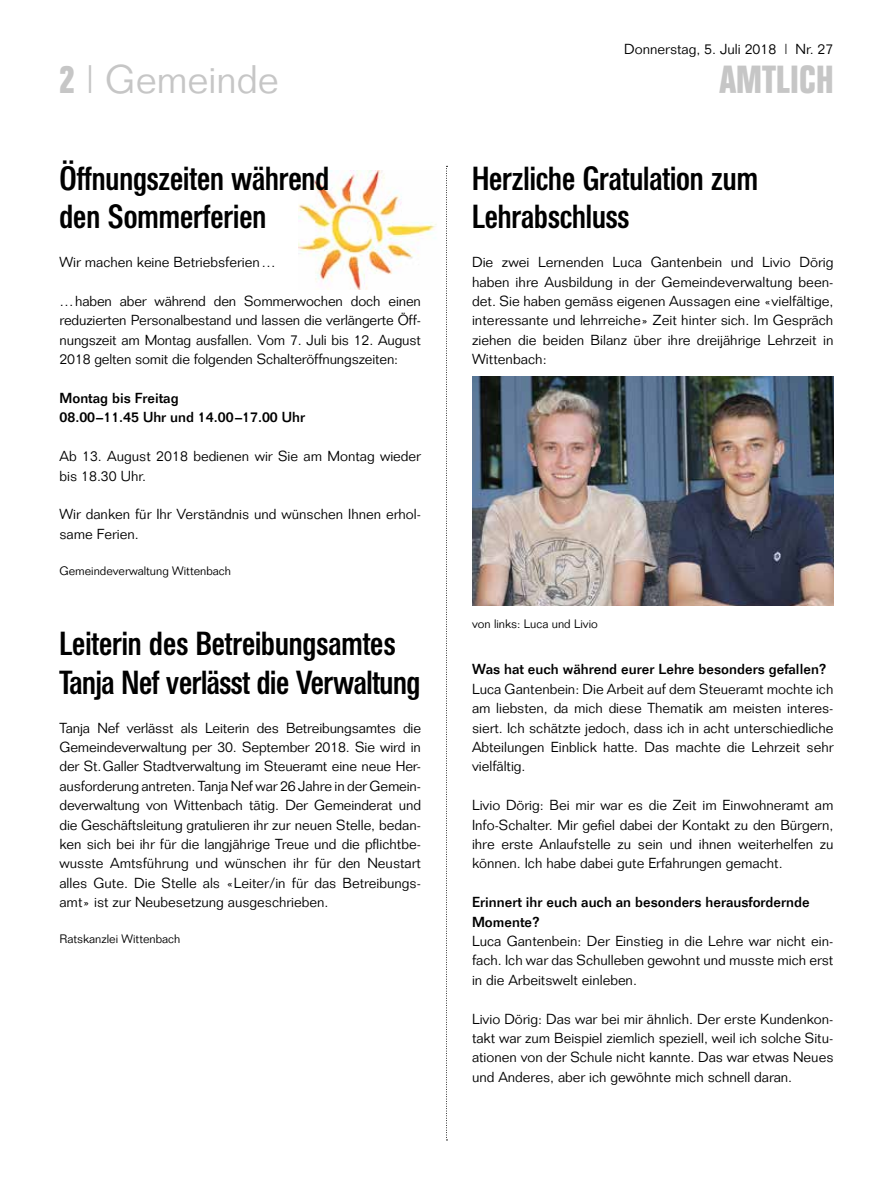
<style>
.page{position:relative;width:893px;height:1191px;background:#fff}
.page>*{position:absolute;margin:0;border:0;box-sizing:border-box;transform-origin:0 0}
.t1{font:300 39px "Folio";color:#c6c6c6}
.t2{font:700 39px "Folio Condensed BQ";letter-spacing:.015em;color:#c6c6c6}
.t3{font:500 33px/38.7px "Folio Condensed BQ";color:#000}
.t4{font:300 14.25px/19.4px "Folio";color:#000;text-align:justify}
.t5{font:500 14.25px/19.4px "Folio";color:#000}
.t6{font:300 12px "Folio";color:#000}
.s1{font-family:"Folio Condensed BQ";font-weight:700}
</style>
<div class="page">
<svg style="left:446px;top:166px;width:1px;height:974px"></svg>
<img style="left:472px;top:376px;width:361px;height:230px">
<img style="left:298px;top:170px;width:139px;height:120px">
<p class="t4" style="left:624px;top:39px;width:211px">Donnerstag, 5. Juli 2018 | Nr. 27</p>
<h1 class="t1" style="left:60px;top:56px;width:221px"><span class="s1">2</span> | Gemeinde</h1>
<h1 class="t2" style="left:719px;top:58px;width:116px">AMTLICH</h1>
<h2 class="t3" style="left:60px;top:160px;width:271px">Öffnungszeiten während den Sommerferien</h2>
<p class="t4" style="left:60px;top:252px;width:218px">Wir machen keine Betriebsferien…</p>
<p class="t4" style="left:60px;top:291px;width:363px">…haben aber während den Sommerwochen doch einen reduzierten Personalbestand und lassen die verlängerte Öff&shy;nungszeit am Montag ausfallen. Vom 7. Juli bis 12. August 2018 gelten somit die folgenden Schalteröffnungszeiten:</p>
<p class="t5" style="left:60px;top:388px;width:247px">Montag bis Freitag<br>08.00–11.45 Uhr und 14.00–17.00 Uhr</p>
<p class="t4" style="left:60px;top:446px;width:363px">Ab 13. August 2018 bedienen wir Sie am Montag wieder bis 18.30 Uhr.</p>
<p class="t4" style="left:60px;top:504px;width:363px">Wir danken für Ihr Verständnis und wünschen Ihnen erhol&shy;same Ferien.</p>
<p class="t6" style="left:60px;top:563px;width:173px">Gemeindeverwaltung Wittenbach</p>
<h2 class="t3" style="left:60px;top:625px;width:362px">Leiterin des Betreibungsamtes<br>Tanja Nef verlässt die Verwaltung</h2>
<p class="t4" style="left:60px;top:718px;width:363px">Tanja Nef verlässt als Leiterin des Betreibungsamtes die Gemeindeverwaltung per 30. September 2018. Sie wird in der St.Galler Stadtverwaltung im Steueramt eine neue Her&shy;ausforderung antreten. Tanja Nef war 26 Jahre in der Gemein&shy;deverwaltung von Wittenbach tätig. Der Gemeinderat und die Geschäftsleitung gratulieren ihr zur neuen Stelle, bedan&shy;ken sich bei ihr für die langjährige Treue und die pflichtbe&shy;wusste Amtsführung und wünschen ihr für den Neustart alles Gute. Die Stelle als «Leiter/in für das Betreibungs&shy;amt» ist zur Neubesetzung ausgeschrieben.</p>
<p class="t6" style="left:60px;top:931px;width:122px">Ratskanzlei Wittenbach</p>
<h2 class="t3" style="left:472px;top:160px;width:288px">Herzliche Gratulation zum<br>Lehrabschluss</h2>
<p class="t4" style="left:472px;top:252px;width:363px">Die zwei Lernenden Luca Gantenbein und Livio Dörig haben ihre Ausbildung in der Gemeindeverwaltung been&shy;det. Sie haben gemäss eigenen Aussagen eine «vielfältige, interessante und lehrreiche» Zeit hinter sich. Im Gespräch ziehen die beiden Bilanz über ihre dreijährige Lehrzeit in Wittenbach:</p>
<p class="t6" style="left:472px;top:617px;width:127px">von links: Luca und Livio</p>
<p class="t5" style="left:472px;top:659px;width:356px">Was hat euch während eurer Lehre besonders gefallen?</p>
<p class="t4" style="left:472px;top:679px;width:363px">Luca Gantenbein: Die Arbeit auf dem Steueramt mochte ich am liebsten, da mich diese Thematik am meisten interes&shy;siert. Ich schätzte jedoch, dass ich in acht unterschiedliche Abteilungen Einblick hatte. Das machte die Lehrzeit sehr vielfältig.</p>
<p class="t4" style="left:472px;top:795px;width:363px">Livio Dörig: Bei mir war es die Zeit im Einwohneramt am Info-Schalter. Mir gefiel dabei der Kontakt zu den Bürgern, ihre erste Anlaufstelle zu sein und ihnen weiterhelfen zu können. Ich habe dabei gute Erfahrungen gemacht.</p>
<p class="t5" style="left:472px;top:892px;width:339px">Erinnert ihr euch auch an besonders herausfordernde<br>Momente?</p>
<p class="t4" style="left:472px;top:931px;width:363px">Luca Gantenbein: Der Einstieg in die Lehre war nicht ein&shy;fach. Ich war das Schulleben gewohnt und musste mich erst in die Arbeitswelt einleben.</p>
<p class="t4" style="left:472px;top:1009px;width:363px">Livio Dörig: Das war bei mir ähnlich. Der erste Kundenkon&shy;takt war zum Beispiel ziemlich speziell, weil ich solche Situ&shy;ationen von der Schule nicht kannte. Das war etwas Neues und Anderes, aber ich gewöhnte mich schnell daran.</p>
</div>
